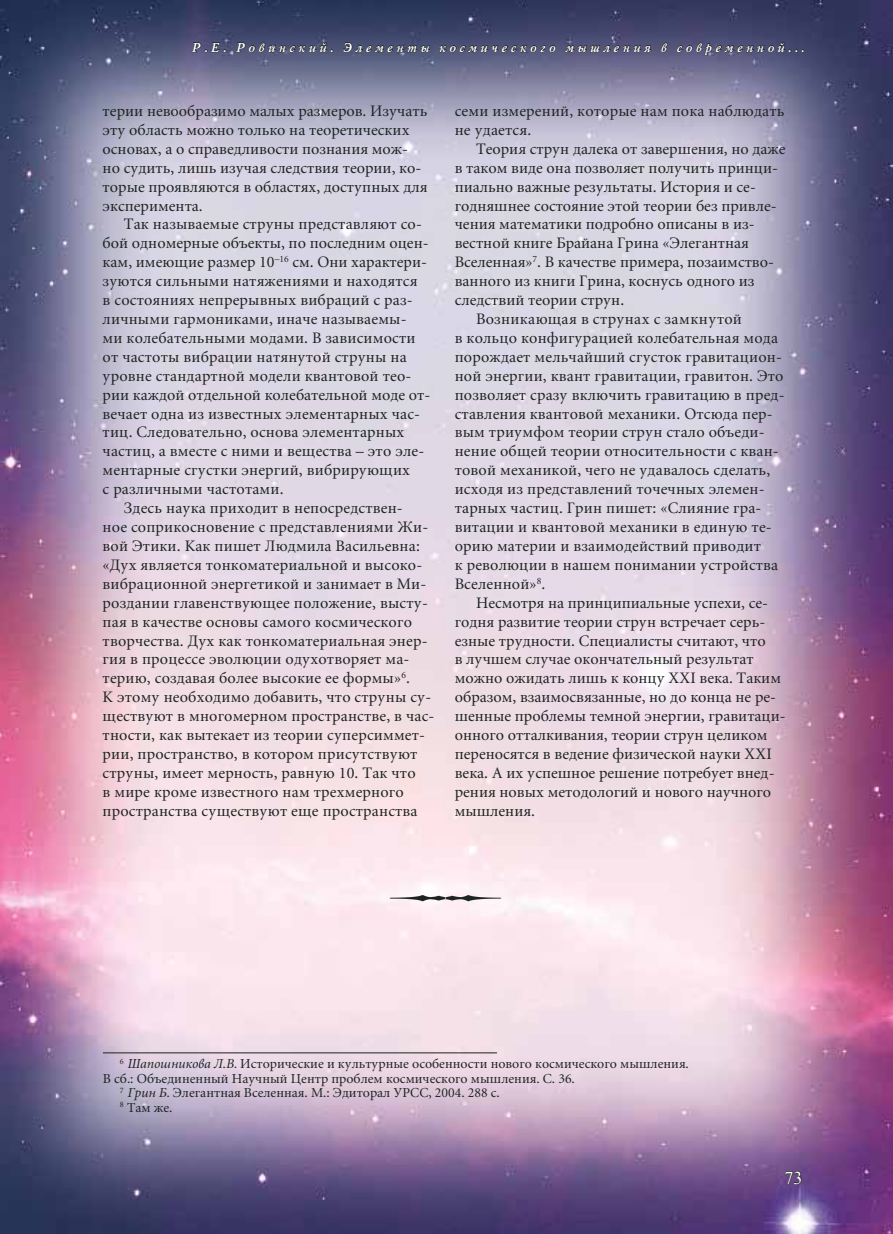
<style>
.page{position:relative;width:893px;height:1234px;background:#fff}
.page>*{position:absolute;margin:0;border:0;box-sizing:border-box;transform-origin:0 0}
.t1{font:18px "Times New Roman";color:#fff}
.t2{font:15.75px/18.9px "Miniature C";letter-spacing:.01em;color:#1d2321}
.t3{font:13.5px "Miniature C";color:#1d2321}
.t4{font:italic 700 12.75px "Mysl C";letter-spacing:.25em;color:#fff}
.s1{font-style:italic}
</style>
<div class="page">
<img style="left:0;top:0;width:893px;height:1233px">
<svg style="left:785px;top:1171px;width:16px;height:12px"></svg>
<svg style="left:192px;top:42px;width:34px;height:10px"></svg>
<svg style="left:236px;top:42px;width:97px;height:10px"></svg>
<svg style="left:343px;top:42px;width:86px;height:10px"></svg>
<svg style="left:439px;top:46px;width:116px;height:6px"></svg>
<svg style="left:565px;top:45px;width:86px;height:7px"></svg>
<svg style="left:661px;top:43px;width:6px;height:9px"></svg>
<svg style="left:677px;top:43px;width:127px;height:12px"></svg>
<hr style="left:103px;top:1052px;width:394px;height:1px;background:#1d2321">
<svg style="left:390px;top:895px;width:111px;height:6px"></svg>
<p class="t4" style="left:191px;top:40px;width:614px">Р.Е. Ровинский. Элементы космического мышления в современной...</p>
<p class="t2" style="left:103px;top:102px;width:326px">терии невообразимо малых размеров. Изучать эту область можно только на теоретических основах, а о справедливости познания мож&shy;но судить, лишь изучая следствия теории, ко&shy;торые проявляются в областях, доступных для эксперимента.</p>
<p class="t2" style="left:124px;top:215px;width:299px">Так называемые струны представляют со-</p>
<p class="t2" style="left:103px;top:234px;width:327px">бой одномерные объекты, по последним оцен-</p>
<p class="t2" style="left:103px;top:253px;width:326px">кам, имеющие размер 10<sup>–16</sup> см. Они характери-</p>
<p class="t2" style="left:103px;top:272px;width:316px">зуются сильными натяжениями и находятся</p>
<p class="t2" style="left:103px;top:291px;width:312px">в состояниях непрерывных вибраций с раз-</p>
<p class="t2" style="left:103px;top:310px;width:305px">личными гармониками, иначе называемы-</p>
<p class="t2" style="left:103px;top:329px;width:314px">ми колебательными модами. В зависимости</p>
<p class="t2" style="left:103px;top:348px;width:306px">от частоты вибрации натянутой струны на</p>
<p class="t2" style="left:103px;top:367px;width:310px">уровне стандартной модели квантовой тео-</p>
<p class="t2" style="left:103px;top:385px;width:329px">рии каждой отдельной колебательной моде от-</p>
<p class="t2" style="left:103px;top:404px;width:319px">вечает одна из известных элементарных час-</p>
<p class="t2" style="left:103px;top:423px;width:303px">тиц. Следовательно, основа элементарных</p>
<p class="t2" style="left:103px;top:442px;width:323px">частиц, а вместе с ними и вещества – это эле-</p>
<p class="t2" style="left:103px;top:461px;width:309px">ментарные сгустки энергий, вибрирующих</p>
<p class="t2" style="left:103px;top:480px;width:182px">с различными частотами.</p>
<p class="t2" style="left:124px;top:499px;width:280px">Здесь наука приходит в непосредствен-</p>
<p class="t2" style="left:103px;top:518px;width:327px">ное соприкосновение с представлениями Жи-</p>
<p class="t2" style="left:103px;top:537px;width:319px">вой Этики. Как пишет Людмила Васильевна:</p>
<p class="t2" style="left:103px;top:556px;width:321px">«Дух является тонкоматериальной и высоко-</p>
<p class="t2" style="left:103px;top:574px;width:325px">вибрационной энергетикой и занимает в Ми-</p>
<p class="t2" style="left:103px;top:593px;width:327px">роздании главенствующее положение, высту-</p>
<p class="t2" style="left:103px;top:612px;width:311px">пая в качестве основы самого космического</p>
<p class="t2" style="left:103px;top:631px;width:326px">творчества. Дух как тонкоматериальная энер-</p>
<p class="t2" style="left:103px;top:650px;width:308px">гия в процессе эволюции одухотворяет ма-</p>
<p class="t2" style="left:103px;top:669px;width:309px">терию, создавая более высокие ее формы»<sup>6</sup>.</p>
<p class="t2" style="left:103px;top:688px;width:330px">К этому необходимо добавить, что струны су-</p>
<p class="t2" style="left:103px;top:707px;width:333px">ществуют в многомерном пространстве, в час-</p>
<p class="t2" style="left:103px;top:726px;width:324px">тности, как вытекает из теории суперсиммет-</p>
<p class="t2" style="left:103px;top:745px;width:316px">рии, пространство, в котором присутствуют</p>
<p class="t2" style="left:103px;top:763px;width:314px">струны, имеет мерность, равную 10. Так что</p>
<p class="t2" style="left:103px;top:782px;width:303px">в мире кроме известного нам трехмерного</p>
<p class="t2" style="left:103px;top:801px;width:316px">пространства существуют еще пространства</p>
<p class="t2" style="left:455px;top:102px;width:331px">семи измерений, которые нам пока наблюдать не удается.</p>
<p class="t2" style="left:476px;top:140px;width:311px">Теория струн далека от завершения, но даже</p>
<p class="t2" style="left:455px;top:159px;width:325px">в таком виде она позволяет получить принци-</p>
<p class="t2" style="left:455px;top:178px;width:303px">пиально важные результаты. История и се-</p>
<p class="t2" style="left:455px;top:196px;width:323px">годняшнее состояние этой теории без привле-</p>
<p class="t2" style="left:455px;top:215px;width:301px">чения математики подробно описаны в из-</p>
<p class="t2" style="left:455px;top:234px;width:296px">вестной книге Брайана Грина «Элегантная</p>
<p class="t2" style="left:455px;top:253px;width:321px">Вселенная»<sup>7</sup>. В качестве примера, позаимство-</p>
<p class="t2" style="left:455px;top:272px;width:301px">ванного из книги Грина, коснусь одного из</p>
<p class="t2" style="left:455px;top:291px;width:171px">следствий теории струн.</p>
<p class="t2" style="left:476px;top:310px;width:267px">Возникающая в струнах с замкнутой</p>
<p class="t2" style="left:455px;top:329px;width:325px">в кольцо конфигурацией колебательная мода</p>
<p class="t2" style="left:455px;top:348px;width:329px">порождает мельчайший сгусток гравитацион-</p>
<p class="t2" style="left:455px;top:367px;width:330px">ной энергии, квант гравитации, гравитон. Это</p>
<p class="t2" style="left:455px;top:385px;width:331px">позволяет сразу включить гравитацию в пред-</p>
<p class="t2" style="left:455px;top:404px;width:319px">ставления квантовой механики. Отсюда пер-</p>
<p class="t2" style="left:455px;top:423px;width:311px">вым триумфом теории струн стало объеди-</p>
<p class="t2" style="left:455px;top:442px;width:326px">нение общей теории относительности с кван-</p>
<p class="t2" style="left:455px;top:461px;width:317px">товой механикой, чего не удавалось сделать,</p>
<p class="t2" style="left:455px;top:480px;width:311px">исходя из представлений точечных элемен-</p>
<p class="t2" style="left:455px;top:499px;width:308px">тарных частиц. Грин пишет: «Слияние гра-</p>
<p class="t2" style="left:455px;top:518px;width:319px">витации и квантовой механики в единую те-</p>
<p class="t2" style="left:455px;top:537px;width:308px">орию материи и взаимодействий приводит</p>
<p class="t2" style="left:455px;top:556px;width:325px">к революции в нашем понимании устройства</p>
<p class="t2" style="left:455px;top:574px;width:92px">Вселенной»<sup>8</sup>.</p>
<p class="t2" style="left:476px;top:593px;width:294px">Несмотря на принципиальные успехи, се-</p>
<p class="t2" style="left:455px;top:612px;width:312px">годня развитие теории струн встречает серь-</p>
<p class="t2" style="left:455px;top:631px;width:312px">езные трудности. Специалисты считают, что</p>
<p class="t2" style="left:455px;top:650px;width:300px">в лучшем случае окончательный результат</p>
<p class="t2" style="left:455px;top:669px;width:328px">можно ожидать лишь к концу XXI века. Таким</p>
<p class="t2" style="left:455px;top:688px;width:323px">образом, взаимосвязанные, но до конца не ре-</p>
<p class="t2" style="left:455px;top:707px;width:333px">шенные проблемы темной энергии, гравитаци-</p>
<p class="t2" style="left:455px;top:726px;width:314px">онного отталкивания, теории струн целиком</p>
<p class="t2" style="left:455px;top:745px;width:318px">переносятся в ведение физической науки XXI</p>
<p class="t2" style="left:455px;top:763px;width:321px">века. А их успешное решение потребует внед-</p>
<p class="t2" style="left:455px;top:782px;width:318px">рения новых методологий и нового научного</p>
<p class="t2" style="left:455px;top:801px;width:82px">мышления.</p>
<p class="t3" style="left:120px;top:1056px;width:570px"><sup>6</sup> <span class="s1">Шапошникова Л.В.</span> Исторические и культурные особенности нового космического мышления.</p>
<p class="t3" style="left:103px;top:1071px;width:473px">В сб.: Объединенный Научный Центр проблем космического мышления. С. 36.</p>
<p class="t3" style="left:120px;top:1085px;width:381px"><sup>7</sup> <span class="s1">Грин Б.</span> Элегантная Вселенная. М.: Эдиторал УРСС, 2004. 288 с.</p>
<p class="t3" style="left:120px;top:1100px;width:54px"><sup>8</sup> Там же.</p>
<p class="t1" style="left:785px;top:1164px;width:19px">73</p>
</div>
